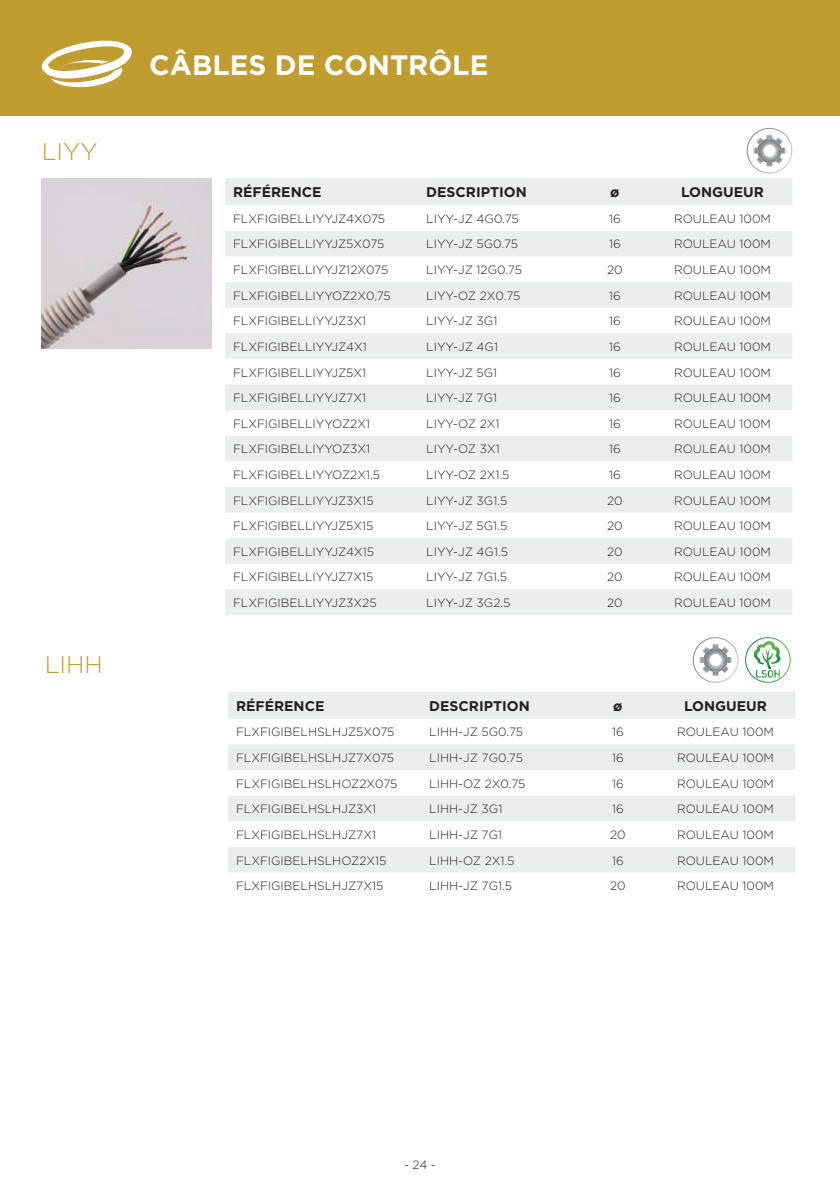
<style>
.page{position:relative;width:840px;height:1191px;background:#fff}
.page>*{position:absolute;margin:0;border:0;box-sizing:border-box;transform-origin:0 0}
.t1{font:700 28px "Gotham";color:#fff}
.t2{font:300 24px "Gotham";color:#c19c2f}
.t3{font:700 14px "Gotham";color:#231f20}
.t4{font:300 12px "Gotham";color:#231f20}
</style>
<div class="page">
<div style="left:0;top:0;width:839px;height:116px;background:#c19c2f"></div>
<img style="left:42px;top:178px;width:170px;height:170px">
<svg style="left:225px;top:178px;width:566px;height:437px;fill:#eceeee"></svg>
<svg style="left:42px;top:41px;width:90px;height:46px"></svg>
<svg style="left:228px;top:692px;width:566px;height:180px;fill:#eceeee"></svg>
<img style="left:746px;top:128px;width:45px;height:45px">
<svg style="left:753px;top:135px;width:32px;height:32px"></svg>
<div style="left:763px;top:145px;width:12px;height:12px;background:#fff;border-radius:50%"></div>
<div style="left:744px;top:637px;width:46px;height:46px;border:1px solid #fff;border-radius:50%"></div>
<svg style="left:753px;top:641px;width:27px;height:36px"></svg>
<img style="left:692px;top:637px;width:46px;height:46px">
<svg style="left:699px;top:644px;width:32px;height:32px"></svg>
<div style="left:709px;top:654px;width:12px;height:12px;background:#fff;border-radius:50%"></div>
<h2 class="t2" style="left:42px;top:136px;width:57px">LIYY</h2>
<h2 class="t2" style="left:45px;top:650px;width:59px">LIHH</h2>
<h1 class="t1" style="left:149px;top:47px;width:340px">CÂBLES DE CONTRÔLE</h1>
<p class="t3" style="left:233px;top:183px;width:90px">RÉFÉRENCE</p>
<p class="t3" style="left:426px;top:183px;width:102px">DESCRIPTION</p>
<p class="t3" style="left:610px;top:183px;width:11px">ø</p>
<p class="t3" style="left:680px;top:183px;width:84px">LONGUEUR</p>
<p class="t4" style="left:233px;top:211px;width:153px">FLXFIGIBELLIYYJZ4X075</p>
<p class="t4" style="left:426px;top:211px;width:94px">LIYY-JZ 4G0.75</p>
<p class="t4" style="left:608px;top:211px;width:13px">16</p>
<p class="t4" style="left:673px;top:211px;width:98px">ROULEAU 100M</p>
<p class="t4" style="left:233px;top:237px;width:153px">FLXFIGIBELLIYYJZ5X075</p>
<p class="t4" style="left:426px;top:237px;width:93px">LIYY-JZ 5G0.75</p>
<p class="t4" style="left:608px;top:237px;width:13px">16</p>
<p class="t4" style="left:673px;top:237px;width:98px">ROULEAU 100M</p>
<p class="t4" style="left:233px;top:262px;width:157px">FLXFIGIBELLIYYJZ12X075</p>
<p class="t4" style="left:426px;top:262px;width:97px">LIYY-JZ 12G0.75</p>
<p class="t4" style="left:606px;top:262px;width:17px">20</p>
<p class="t4" style="left:673px;top:262px;width:98px">ROULEAU 100M</p>
<p class="t4" style="left:233px;top:288px;width:159px">FLXFIGIBELLIYYOZ2X0,75</p>
<p class="t4" style="left:426px;top:288px;width:95px">LIYY-OZ 2X0.75</p>
<p class="t4" style="left:608px;top:288px;width:13px">16</p>
<p class="t4" style="left:673px;top:288px;width:98px">ROULEAU 100M</p>
<p class="t4" style="left:233px;top:313px;width:135px">FLXFIGIBELLIYYJZ3X1</p>
<p class="t4" style="left:426px;top:313px;width:73px">LIYY-JZ 3G1</p>
<p class="t4" style="left:608px;top:313px;width:13px">16</p>
<p class="t4" style="left:673px;top:313px;width:98px">ROULEAU 100M</p>
<p class="t4" style="left:233px;top:339px;width:135px">FLXFIGIBELLIYYJZ4X1</p>
<p class="t4" style="left:426px;top:339px;width:73px">LIYY-JZ 4G1</p>
<p class="t4" style="left:608px;top:339px;width:13px">16</p>
<p class="t4" style="left:673px;top:339px;width:98px">ROULEAU 100M</p>
<p class="t4" style="left:233px;top:365px;width:135px">FLXFIGIBELLIYYJZ5X1</p>
<p class="t4" style="left:426px;top:365px;width:72px">LIYY-JZ 5G1</p>
<p class="t4" style="left:608px;top:365px;width:13px">16</p>
<p class="t4" style="left:673px;top:365px;width:98px">ROULEAU 100M</p>
<p class="t4" style="left:233px;top:390px;width:134px">FLXFIGIBELLIYYJZ7X1</p>
<p class="t4" style="left:426px;top:390px;width:72px">LIYY-JZ 7G1</p>
<p class="t4" style="left:608px;top:390px;width:13px">16</p>
<p class="t4" style="left:673px;top:390px;width:98px">ROULEAU 100M</p>
<p class="t4" style="left:233px;top:416px;width:138px">FLXFIGIBELLIYYOZ2X1</p>
<p class="t4" style="left:426px;top:416px;width:75px">LIYY-OZ 2X1</p>
<p class="t4" style="left:608px;top:416px;width:13px">16</p>
<p class="t4" style="left:673px;top:416px;width:98px">ROULEAU 100M</p>
<p class="t4" style="left:233px;top:441px;width:139px">FLXFIGIBELLIYYOZ3X1</p>
<p class="t4" style="left:426px;top:441px;width:75px">LIYY-OZ 3X1</p>
<p class="t4" style="left:608px;top:441px;width:13px">16</p>
<p class="t4" style="left:673px;top:441px;width:98px">ROULEAU 100M</p>
<p class="t4" style="left:233px;top:467px;width:148px">FLXFIGIBELLIYYOZ2X1,5</p>
<p class="t4" style="left:426px;top:467px;width:85px">LIYY-OZ 2X1.5</p>
<p class="t4" style="left:608px;top:467px;width:13px">16</p>
<p class="t4" style="left:673px;top:467px;width:98px">ROULEAU 100M</p>
<p class="t4" style="left:233px;top:493px;width:142px">FLXFIGIBELLIYYJZ3X15</p>
<p class="t4" style="left:426px;top:493px;width:83px">LIYY-JZ 3G1.5</p>
<p class="t4" style="left:606px;top:493px;width:17px">20</p>
<p class="t4" style="left:673px;top:493px;width:98px">ROULEAU 100M</p>
<p class="t4" style="left:233px;top:518px;width:142px">FLXFIGIBELLIYYJZ5X15</p>
<p class="t4" style="left:426px;top:518px;width:82px">LIYY-JZ 5G1.5</p>
<p class="t4" style="left:606px;top:518px;width:17px">20</p>
<p class="t4" style="left:673px;top:518px;width:98px">ROULEAU 100M</p>
<p class="t4" style="left:233px;top:544px;width:143px">FLXFIGIBELLIYYJZ4X15</p>
<p class="t4" style="left:426px;top:544px;width:83px">LIYY-JZ 4G1.5</p>
<p class="t4" style="left:606px;top:544px;width:17px">20</p>
<p class="t4" style="left:673px;top:544px;width:98px">ROULEAU 100M</p>
<p class="t4" style="left:233px;top:569px;width:142px">FLXFIGIBELLIYYJZ7X15</p>
<p class="t4" style="left:426px;top:569px;width:82px">LIYY-JZ 7G1.5</p>
<p class="t4" style="left:606px;top:569px;width:17px">20</p>
<p class="t4" style="left:673px;top:569px;width:98px">ROULEAU 100M</p>
<p class="t4" style="left:233px;top:595px;width:145px">FLXFIGIBELLIYYJZ3X25</p>
<p class="t4" style="left:426px;top:595px;width:86px">LIYY-JZ 3G2.5</p>
<p class="t4" style="left:606px;top:595px;width:17px">20</p>
<p class="t4" style="left:673px;top:595px;width:98px">ROULEAU 100M</p>
<p class="t3" style="left:236px;top:696px;width:90px">RÉFÉRENCE</p>
<p class="t3" style="left:429px;top:696px;width:102px">DESCRIPTION</p>
<p class="t3" style="left:613px;top:696px;width:11px">ø</p>
<p class="t3" style="left:683px;top:696px;width:84px">LONGUEUR</p>
<p class="t4" style="left:236px;top:724px;width:160px">FLXFIGIBELHSLHJZ5X075</p>
<p class="t4" style="left:429px;top:724px;width:95px">LIHH-JZ 5G0.75</p>
<p class="t4" style="left:611px;top:724px;width:13px">16</p>
<p class="t4" style="left:676px;top:724px;width:98px">ROULEAU 100M</p>
<p class="t4" style="left:236px;top:750px;width:160px">FLXFIGIBELHSLHJZ7X075</p>
<p class="t4" style="left:429px;top:750px;width:95px">LIHH-JZ 7G0.75</p>
<p class="t4" style="left:611px;top:750px;width:13px">16</p>
<p class="t4" style="left:676px;top:750px;width:98px">ROULEAU 100M</p>
<p class="t4" style="left:236px;top:776px;width:163px">FLXFIGIBELHSLHOZ2X075</p>
<p class="t4" style="left:429px;top:776px;width:97px">LIHH-OZ 2X0.75</p>
<p class="t4" style="left:611px;top:776px;width:13px">16</p>
<p class="t4" style="left:676px;top:776px;width:98px">ROULEAU 100M</p>
<p class="t4" style="left:236px;top:801px;width:142px">FLXFIGIBELHSLHJZ3X1</p>
<p class="t4" style="left:429px;top:801px;width:75px">LIHH-JZ 3G1</p>
<p class="t4" style="left:611px;top:801px;width:13px">16</p>
<p class="t4" style="left:676px;top:801px;width:98px">ROULEAU 100M</p>
<p class="t4" style="left:236px;top:827px;width:141px">FLXFIGIBELHSLHJZ7X1</p>
<p class="t4" style="left:429px;top:827px;width:74px">LIHH-JZ 7G1</p>
<p class="t4" style="left:609px;top:827px;width:17px">20</p>
<p class="t4" style="left:676px;top:827px;width:98px">ROULEAU 100M</p>
<p class="t4" style="left:236px;top:852px;width:152px">FLXFIGIBELHSLHOZ2X15</p>
<p class="t4" style="left:429px;top:852px;width:87px">LIHH-OZ 2X1.5</p>
<p class="t4" style="left:611px;top:852px;width:13px">16</p>
<p class="t4" style="left:676px;top:852px;width:98px">ROULEAU 100M</p>
<p class="t4" style="left:236px;top:878px;width:149px">FLXFIGIBELHSLHJZ7X15</p>
<p class="t4" style="left:429px;top:878px;width:84px">LIHH-JZ 7G1.5</p>
<p class="t4" style="left:609px;top:878px;width:17px">20</p>
<p class="t4" style="left:676px;top:878px;width:98px">ROULEAU 100M</p>
<p class="t4" style="left:404px;top:1157px;width:33px">- 24 -</p>
</div>
